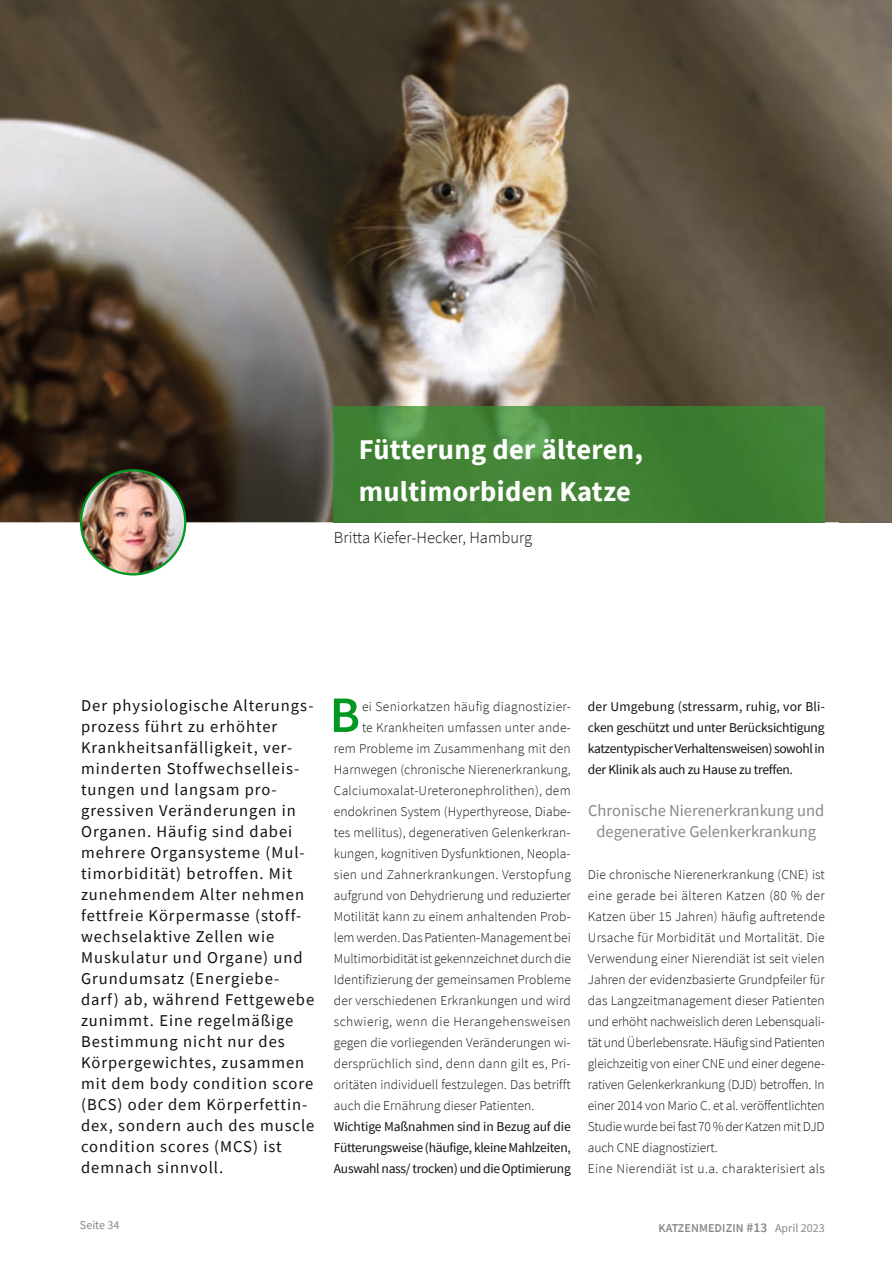
<style>
.page{position:relative;width:892px;height:1262px;background:#fff}
.page>*{position:absolute;margin:0;border:0;box-sizing:border-box;transform-origin:0 0}
.t1{font:600 51px "Source Sans Pro";color:#009821}
.t2{font:700 28.5px/42px "Source Sans Pro";letter-spacing:.01em;color:#fff}
.t3{font:16.5px/21px "Source Sans Pro";letter-spacing:.06em;color:#11110f}
.t4{font:16.5px/21px "Source Sans Pro";color:#8b868c;text-align:center}
.t5{font:300 16.5px "Source Sans Pro";color:#11110f}
.t6{font:300 13.5px/21px "Source Sans Pro";letter-spacing:.005em;color:#11110f}
.t7{font:13.5px/21px "Source Sans Pro";letter-spacing:-.02em;color:#11110f;text-align:justify}
.t8{font:300 13.5px "Source Sans Pro";letter-spacing:.025em;color:#11110f}
.t9{font:300 13.5px "Source Sans Pro";letter-spacing:.03em;color:#11110f}
.t10{font:600 12px "Source Sans Pro";letter-spacing:.01em;color:#8b868c}
.t11{font:12px "Source Sans Pro";color:#8b868c}
.s1{font-size:13.5px}
.s2{font-weight:400}
</style>
<div class="page">
<img style="left:0;top:0;width:839px;height:361px">
<img style="left:839px;top:0;width:52px;height:522px">
<img style="left:0;top:361px;width:359px;height:161px">
<img style="left:359px;top:361px;width:481px;height:54px">
<img style="left:824px;top:415px;width:16px;height:107px">
<img style="left:359px;top:522px;width:427px;height:1px">
<img style="left:80px;top:469px;width:106px;height:106px">
<img style="left:334px;top:406px;width:490px;height:116px">
<p class="t2" style="left:358px;top:428px;width:285px">Fütterung der älteren, multimorbiden Katze</p>
<p class="t5" style="left:334px;top:527px;width:200px">Britta Kiefer-Hecker, Hamburg</p>
<p class="t3" style="left:81px;top:694px;width:235px">Der physiologische Alterungs&shy;prozess führt zu erhöhter<br>Krankheitsanfälligkeit, ver&shy;minderten Stoffwechselleis&shy;tungen und langsam pro&shy;gressiven Veränderungen in<br>Organen. Häufig sind dabei mehrere Organsysteme (Mul&shy;timorbidität) betroffen. Mit zunehmendem Alter nehmen fettfreie Körpermasse (stoff&shy;wechselaktive Zellen wie<br>Muskulatur und Organe) und<br>Grundumsatz (Energiebe&shy;darf) ab, während Fettgewebe zunimmt. Eine regelmäßige<br>Bestimmung nicht nur des<br>Körpergewichtes, zusammen mit dem body condition score (BCS) oder dem Körperfettin&shy;dex, sondern auch des muscle condition scores (MCS) ist demnach sinnvoll.</p>
<p class="t1" style="left:329px;top:681px;width:32px">B</p>
<p class="t8" style="left:362px;top:698px;width:210px">ei Seniorkatzen häufig diagnostizier-</p>
<p class="t6" style="left:362px;top:716px;width:210px">te Krankheiten umfassen unter ande-</p>
<p class="t6" style="left:334px;top:737px;width:238px">rem Probleme im Zusammenhang mit den</p>
<p class="t6" style="left:334px;top:758px;width:238px">Harnwegen (chronische Nierenerkrankung,</p>
<p class="t6" style="left:334px;top:779px;width:238px">Calciumoxalat-Ureteronephrolithen), dem</p>
<p class="t6" style="left:334px;top:800px;width:238px">endokrinen System (Hyperthyreose, Diabe-</p>
<p class="t6" style="left:334px;top:821px;width:238px">tes mellitus), degenerativen Gelenkerkran-</p>
<p class="t6" style="left:334px;top:842px;width:238px">kungen, kognitiven Dysfunktionen, Neopla-</p>
<p class="t8" style="left:334px;top:866px;width:238px">sien und Zahnerkrankungen. Verstopfung</p>
<p class="t6" style="left:334px;top:884px;width:238px">aufgrund von Dehydrierung und reduzierter</p>
<p class="t6" style="left:334px;top:905px;width:238px">Motilität kann zu einem anhaltenden Prob-</p>
<p class="t6" style="left:334px;top:927px;width:238px">lem werden. Das Patienten-Management bei</p>
<p class="t6" style="left:334px;top:948px;width:238px">Multimorbidität ist gekennzeichnet durch die</p>
<p class="t6" style="left:334px;top:969px;width:238px">Identifizierung der gemeinsamen Probleme</p>
<p class="t6" style="left:334px;top:990px;width:238px">der verschiedenen Erkrankungen und wird</p>
<p class="t9" style="left:334px;top:1013px;width:238px">schwierig, wenn die Herangehensweisen</p>
<p class="t6" style="left:334px;top:1032px;width:238px">gegen die vorliegenden Veränderungen wi-</p>
<p class="t6" style="left:334px;top:1053px;width:238px">dersprüchlich sind, denn dann gilt es, Pri-</p>
<p class="t6" style="left:334px;top:1074px;width:238px">oritäten individuell festzulegen. Das betrifft</p>
<p class="t6" style="left:334px;top:1095px;width:202px">auch die Ernährung dieser Patienten.</p>
<p class="t7" style="left:334px;top:1115px;width:238px">Wichtige Maßnahmen sind in Bezug auf die</p>
<p class="t7" style="left:334px;top:1136px;width:238px">Fütterungsweise (häufige, kleine Mahlzeiten,</p>
<p class="t7" style="left:334px;top:1157px;width:238px">Auswahl nass/ trocken) und die Optimierung</p>
<p class="t7" style="left:587px;top:695px;width:238px">der Umgebung (stressarm, ruhig, vor Bli&shy;cken geschützt und unter Berücksichtigung katzentypischer Verhaltensweisen) sowohl in der Klinik als auch zu Hause zu treffen.</p>
<p class="t4" style="left:588px;top:799px;width:238px">Chronische Nierenerkrankung und degenerative Gelenkerkrankung</p>
<p class="t6" style="left:587px;top:863px;width:238px">Die chronische Nierenerkrankung (CNE) ist eine gerade bei älteren Katzen (80 % der Katzen über 15 Jahren) häufig auftretende Ursache für Morbidität und Mortalität. Die Verwendung einer Nierendiät ist seit vielen Jahren der evidenzbasierte Grundpfeiler für das Langzeitmanagement dieser Patienten und erhöht nachweislich deren Lebensquali&shy;tät und Überlebensrate. Häufig sind Patienten gleichzeitig von einer CNE und einer degene&shy;rativen Gelenkerkrankung (DJD) betroffen. In einer 2014 von Mario C. et al. veröffentlichten Studie wurde bei fast 70 % der Katzen mit DJD auch CNE diagnostiziert.<br>Eine Nierendiät ist u.a. charakterisiert als</p>
<p class="t11" style="left:80px;top:1217px;width:41px">Seite 34</p>
<p class="t10" style="left:658px;top:1220px;width:168px">KATZENMEDIZIN <span class="s1">#13</span> <span class="s2">April 2023</span></p>
</div>
